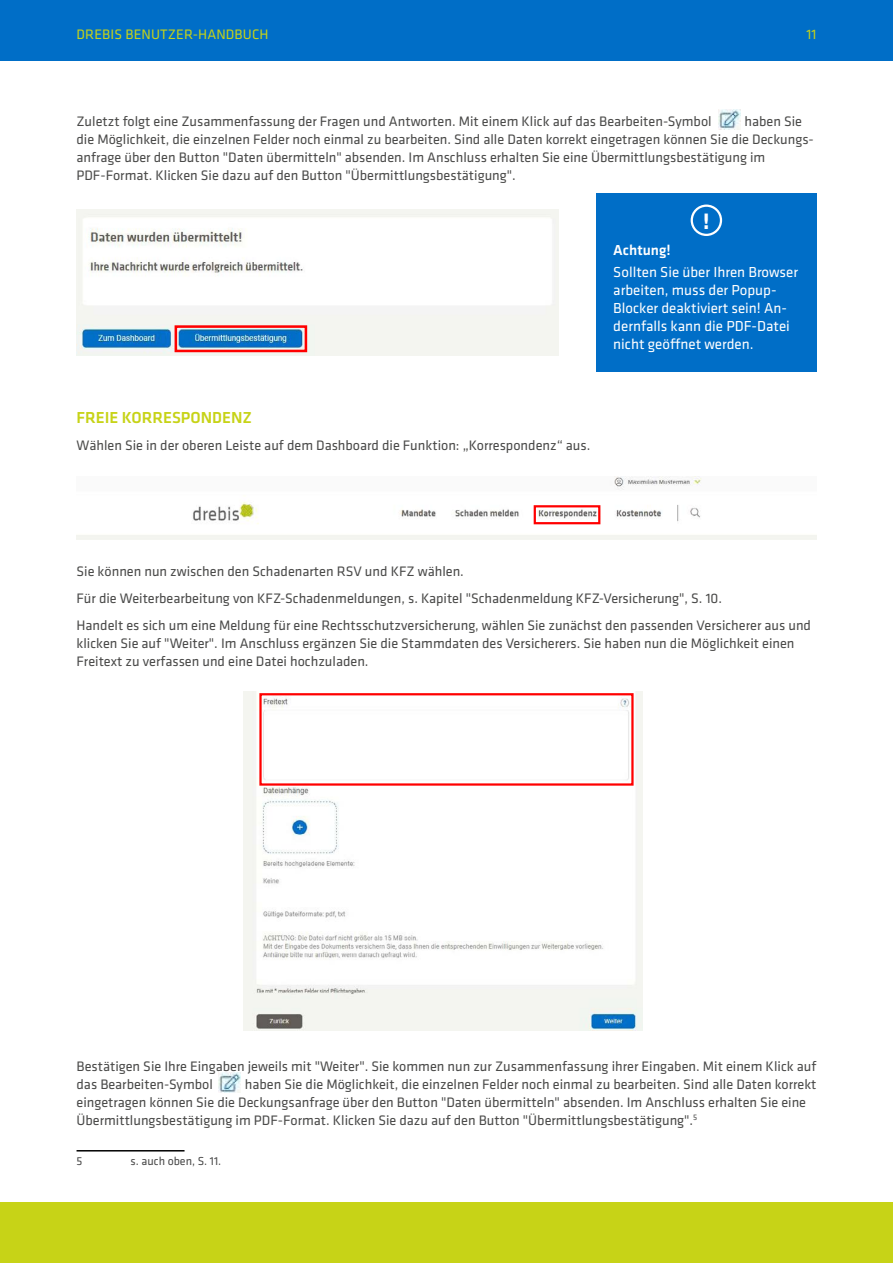
<style>
.page{position:relative;width:893px;height:1263px;background:#fff}
.page>*{position:absolute;margin:0;border:0;box-sizing:border-box;transform-origin:0 0}
.t1{font:700 22.5px "Klavika";color:#fff}
.t2{font:500 16.5px "Klavika";color:#c7d317}
.t3{font:15px/18px "Klavika";color:#fff}
.t4{font:500 15px "Klavika";color:#fff}
.t5{font:14.25px/18px "Klavika";color:#4a4a49}
.t6{font:14.25px "Klavika";letter-spacing:.01em;color:#c7d317}
.t7{font:12px "Klavika";color:#4a4a4a}
</style>
<div class="page">
<div style="left:0;top:0;width:893px;height:60px;background:#006ec7"></div>
<div style="left:0;top:1203px;width:893px;height:60px;background:#c7d317"></div>
<hr style="left:77px;top:1150px;width:108px;height:1px;background:#000">
<div style="left:596px;top:193px;width:220px;height:179px;background:#006ec7"></div>
<div style="left:691px;top:205px;width:31px;height:31px;border:2px solid #fff;border-radius:50%"></div>
<img style="left:719px;top:109px;width:21px;height:20px">
<img style="left:77px;top:209px;width:481px;height:147px">
<div style="left:175px;top:325px;width:132px;height:27px;border:3px solid #f00"></div>
<img style="left:77px;top:476px;width:739px;height:63px">
<div style="left:534px;top:505px;width:66px;height:19px;border:2px solid #f00"></div>
<img style="left:243px;top:691px;width:400px;height:340px">
<div style="left:259px;top:693px;width:375px;height:93px;border:2px solid #f00"></div>
<img style="left:219px;top:1073px;width:22px;height:20px">
<p class="t6" style="left:77px;top:26px;width:194px">DREBIS BENUTZER-HANDBUCH</p>
<p class="t6" style="left:806px;top:26px;width:12px">11</p>
<p class="t5" style="left:77px;top:113px;width:637px">Zuletzt folgt eine Zusammenfassung der Fragen und Antworten. Mit einem Klick auf das Bearbeiten-Symbol</p>
<p class="t5" style="left:77px;top:113px;width:739px;text-indent:668px">haben Sie die Möglichkeit, die einzelnen Felder noch einmal zu bearbeiten. Sind alle Daten korrekt eingetragen können Sie die Deckungs&shy;anfrage über den Button "Daten übermitteln" absenden. Im Anschluss erhalten Sie eine Übermittlungsbestätigung im PDF-Format. Klicken Sie dazu auf den Button "Übermittlungsbestätigung".</p>
<h1 class="t1" style="left:703px;top:209px;width:8px">!</h1>
<p class="t2" style="left:77px;top:409px;width:177px">FREIE KORRESPONDENZ</p>
<p class="t5" style="left:77px;top:437px;width:515px">Wählen Sie in der oberen Leiste auf dem Dashboard die Funktion: „Korrespondenz“ aus.</p>
<p class="t4" style="left:613px;top:242px;width:59px">Achtung!</p>
<p class="t3" style="left:613px;top:264px;width:186px">Sollten Sie über Ihren Browser arbeiten, muss der Popup-<br>Blocker deaktiviert sein! An&shy;dernfalls kann die PDF-Datei nicht geöffnet werden.</p>
<p class="t5" style="left:77px;top:558px;width:736px;line-height:27px">Sie können nun zwischen den Schadenarten RSV und KFZ wählen.<br>Für die Weiterbearbeitung von KFZ-Schadenmeldungen, s. Kapitel "Schadenmeldung KFZ-Versicherung", S. 10.<br>Handelt es sich um eine Meldung für eine Rechtsschutzversicherung, wählen Sie zunächst den passenden Versicherer aus und</p>
<p class="t5" style="left:77px;top:635px;width:719px">klicken Sie auf "Weiter". Im Anschluss ergänzen Sie die Stammdaten des Versicherers. Sie haben nun die Möglichkeit einen<br>Freitext zu verfassen und eine Datei hochzuladen.</p>
<p class="t5" style="left:77px;top:1058px;width:741px">Bestätigen Sie Ihre Eingaben jeweils mit "Weiter". Sie kommen nun zur Zusammenfassung ihrer Eingaben. Mit einem Klick auf das Bearbeiten-Symbol</p>
<p class="t5" style="left:77px;top:1076px;width:741px;text-indent:168px">haben Sie die Möglichkeit, die einzelnen Felder noch einmal zu bearbeiten. Sind alle Daten korrekt eingetragen können Sie die Deckungsanfrage über den Button "Daten übermitteln" absenden. Im Anschluss erhalten Sie eine<br>Übermittlungsbestätigung im PDF-Format. Klicken Sie dazu auf den Button "Übermittlungsbestätigung".<sup>5</sup><sup>2</sup></p>
<p class="t7" style="left:77px;top:1155px;width:7px">5</p>
<p class="t7" style="left:131px;top:1155px;width:92px">s. auch oben, S. 11.</p>
</div>
